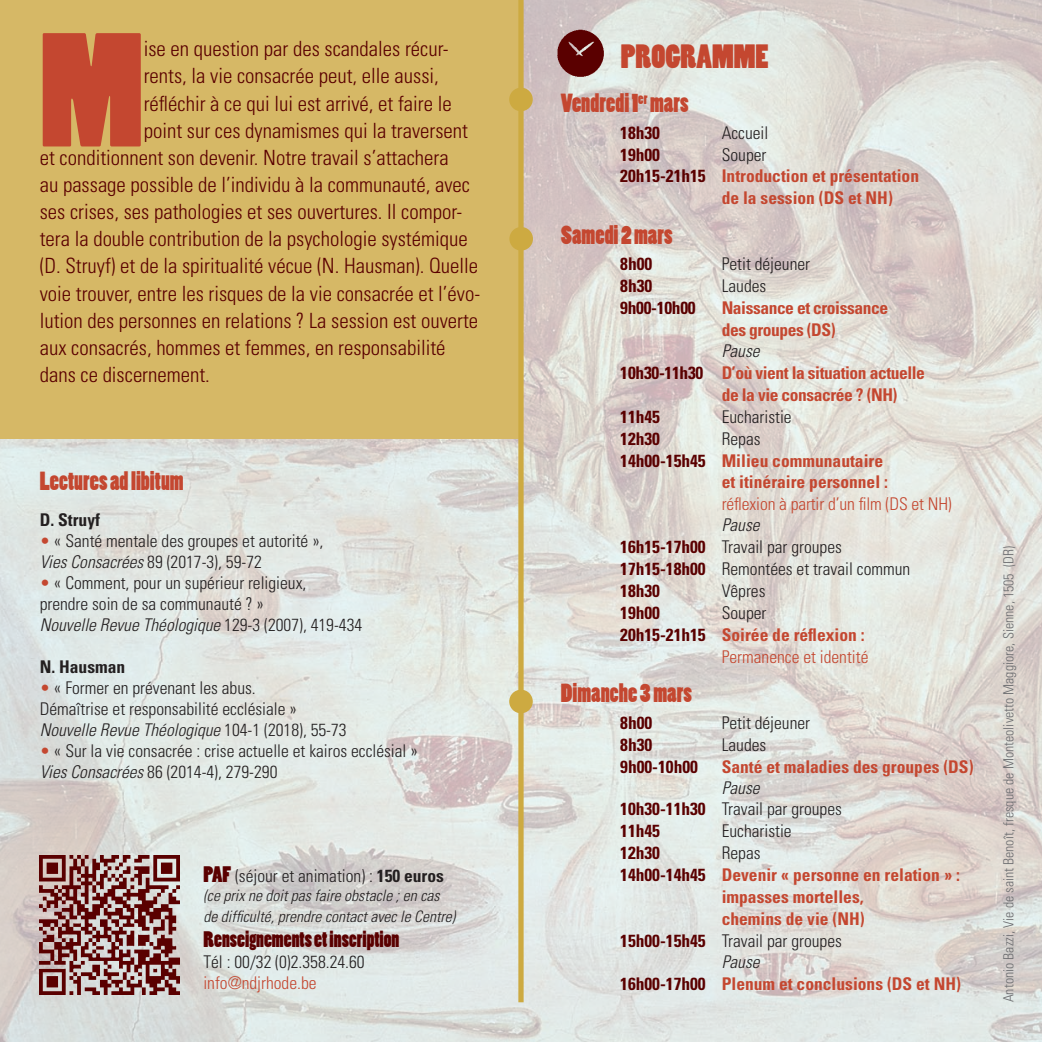
<style>
.page{position:relative;width:1042px;height:1042px;background:#fff}
.page>*{position:absolute;margin:0;border:0;box-sizing:border-box;transform-origin:0 0}
.t1{font:151.03px "Poplar Std";color:#c44730}
.Sous-titre{font:31.5px "Poplar Std";color:#c44730}
.Date{font:24.5px "Poplar Std";color:#c44730}
.t2{font:300 condensed 21px "Univers";color:#5a0000}
.Sous-titre-2{font:21px "Poplar Std";color:#5a0000}
.Planning{font:300 condensed 17.5px/21px "Univers";color:#231f20}
.Planning-2{font:700 condensed 17.5px/21.9px "Univers";color:#c44730}
.Planning_milieu{font:italic 300 condensed 17.5px "Univers";color:#231f20}
.Planning-3{font:700 condensed 17.5px/21.9px "Univers";letter-spacing:-.025em;color:#c44730}
.Planning-4{font:300 condensed 17.5px/21px "Univers";color:#c44730}
.Planning-5{font:700 condensed 17.5px "Univers";color:#5a0000}
.Sous-titre-3{font:300 condensed 17.5px "Univers";color:#231f20}
.t3{font:700 condensed 17.5px "Univers";color:#231f20}
.Sous-titre-4{font:300 condensed 17.5px "Univers";color:#c44730}
.t4{font:italic 300 condensed 15.75px/21px "Univers";color:#231f20}
.t5{font:300 condensed 14px "Univers";color:#6c6d70}
.s1{color:#c44730}
.s2{font-style:italic}
.s3{font-style:normal}
.s4{font-family:"Poplar Std";font-weight:400;font-stretch:normal;font-size:21px;color:#5a0000}
.s5{font-weight:700}
.s6{color:#5a0000}
.s7{font-style:italic;color:#231f20}
.s8{font-weight:700;color:#5a0000}
</style>
<div class="page">
<img style="left:0;top:0;width:1042px;height:1042px">
<div style="left:0;top:0;width:521px;height:438px;background:#d6b866"></div>
<img style="left:40px;top:855px;width:140px;height:140px">
<img style="left:556px;top:29px;width:50px;height:49px">
<div style="left:518px;top:0;width:5px;height:1002px;background:#cdaa41"></div>
<div style="left:509px;top:227px;width:24px;height:24px;background:#cdaa41;border-radius:50%"></div>
<div style="left:509px;top:88px;width:24px;height:23px;background:#cdaa41;border-radius:50%"></div>
<div style="left:509px;top:690px;width:24px;height:23px;background:#cdaa41;border-radius:50%"></div>
<p class="t1" style="left:40px;top:8px;width:106px">M</p>
<p class="t2" style="left:144px;top:36px;width:306px">ise en question par des scandales récur-</p>
<p class="t2" style="left:144px;top:63px;width:296px">rents, la vie consacrée peut, elle aussi,</p>
<p class="t2" style="left:144px;top:91px;width:309px">réfléchir à ce qui lui est arrivé, et faire le</p>
<p class="t2" style="left:144px;top:118px;width:326px">point sur ces dynamismes qui la traversent</p>
<p class="t2" style="left:40px;top:145px;width:410px">et conditionnent son devenir. Notre travail s’attachera</p>
<p class="t2" style="left:40px;top:172px;width:432px">au passage possible de l’individu à la communauté, avec</p>
<p class="t2" style="left:40px;top:199px;width:424px">ses crises, ses pathologies et ses ouvertures. Il compor-</p>
<p class="t2" style="left:40px;top:226px;width:429px">tera la double contribution de la psychologie systémique</p>
<p class="t2" style="left:40px;top:253px;width:440px">(D. Struyf) et de la spiritualité vécue (N. Hausman). Quelle</p>
<p class="t2" style="left:40px;top:280px;width:442px">voie trouver, entre les risques de la vie consacrée et l’évo-</p>
<p class="t2" style="left:40px;top:308px;width:440px">lution des personnes en relations ? La session est ouverte</p>
<p class="t2" style="left:40px;top:335px;width:407px">aux consacrés, hommes et femmes, en responsabilité</p>
<p class="t2" style="left:40px;top:362px;width:172px">dans ce discernement.</p>
<p class="Date" style="left:40px;top:468px;width:145px">Lectures ad libitum</p>
<p class="t3" style="left:40px;top:509px;width:62px">D. Struyf</p>
<p class="Planning" style="left:40px;top:531px;width:285px"><span class="s1">•</span> « Santé mentale des groupes et autorité »,</p>
<p class="Planning" style="left:40px;top:552px;width:224px"><span class="s2">Vies Consacrées</span> 89 (2017-3), 59-72</p>
<p class="Planning" style="left:40px;top:573px;width:268px"><span class="s1">•</span> « Comment, pour un supérieur religieux, prendre soin de sa communauté ? »</p>
<p class="Planning_milieu" style="left:40px;top:614px;width:324px">Nouvelle Revue Théologique <span class="s3">129-3 (2007), 419-434</span></p>
<p class="t3" style="left:40px;top:656px;width:87px">N. Hausman</p>
<p class="Planning" style="left:40px;top:678px;width:259px"><span class="s1">•</span> « Former en prévenant les abus.<br>Démaîtrise et responsabilité ecclésiale »</p>
<p class="Planning_milieu" style="left:40px;top:719px;width:308px">Nouvelle Revue Théologique <span class="s3">104-1 (2018), 55-73</span></p>
<p class="Planning" style="left:40px;top:741px;width:379px"><span class="s1">•</span> « Sur la vie consacrée : crise actuelle et kairos ecclésial »</p>
<p class="Planning" style="left:40px;top:762px;width:239px"><span class="s2">Vies Consacrées</span> 86 (2014-4), 279-290</p>
<p class="Planning" style="left:203px;top:865px;width:242px"><span class="s4">PAF</span> (séjour et animation) : <span class="s5">150 euros</span></p>
<p class="t4" style="left:203px;top:885px;width:253px">(ce prix ne doit pas faire obstacle ; en cas de difficulté, prendre contact avec le Centre)</p>
<p class="Sous-titre-2" style="left:203px;top:928px;width:198px">Renseignements et inscription</p>
<p class="Sous-titre-3" style="left:203px;top:951px;width:163px">Tél : 00/32 (0)2.358.24.60</p>
<p class="Sous-titre-4" style="left:203px;top:972px;width:115px">info@ndjrhode.be</p>
<p class="Sous-titre" style="left:621px;top:39px;width:148px">PROGRAMME</p>
<p class="Date" style="left:561px;top:89px;width:130px">Vendredi 1<sup>er</sup> mars</p>
<p class="Planning-5" style="left:620px;top:122px;width:41px">18h30</p>
<p class="Planning" style="left:722px;top:122px;width:48px">Accueil</p>
<p class="Planning-5" style="left:620px;top:144px;width:41px">19h00</p>
<p class="Planning" style="left:722px;top:144px;width:46px">Souper</p>
<p class="Planning-2" style="left:722px;top:165px;width:199px;text-indent:-101px"><span class="s6">20h15-21h15</span> Introduction et présentation de la session (DS et NH)</p>
<p class="Date" style="left:561px;top:221px;width:114px">Samedi 2 mars</p>
<p class="Planning-5" style="left:620px;top:253px;width:34px">8h00</p>
<p class="Planning" style="left:722px;top:254px;width:90px">Petit déjeuner</p>
<p class="Planning-5" style="left:620px;top:275px;width:34px">8h30</p>
<p class="Planning" style="left:722px;top:276px;width:46px">Laudes</p>
<p class="Planning-5" style="left:620px;top:297px;width:77px">9h00-10h00</p>
<p class="Planning-3" style="left:722px;top:297px;width:168px">Naissance et croissance des groupes (DS)</p>
<p class="Planning_milieu" style="left:722px;top:340px;width:39px">Pause</p>
<p class="Planning-3" style="left:722px;top:362px;width:205px;text-indent:-101px"><span class="s6">10h30-11h30</span> D’où vient la situation actuelle de la vie consacrée ? (NH)</p>
<p class="Planning-5" style="left:620px;top:406px;width:41px">11h45</p>
<p class="Planning" style="left:722px;top:406px;width:71px">Eucharistie</p>
<p class="Planning-5" style="left:620px;top:428px;width:41px">12h30</p>
<p class="Planning" style="left:722px;top:428px;width:40px">Repas</p>
<p class="Planning-2" style="left:620px;top:449px;width:264px"><span class="s6">14h00-15h45</span> Milieu communautaire</p>
<p class="Planning-2" style="left:722px;top:471px;width:168px">et itinéraire personnel :</p>
<p class="Planning-4" style="left:722px;top:494px;width:232px">réflexion à partir d’un film (DS et NH)<br><span class="s7">Pause</span></p>
<p class="Planning" style="left:620px;top:536px;width:223px"><span class="s8">16h15-17h00</span> Travail par groupes</p>
<p class="Planning" style="left:620px;top:558px;width:292px"><span class="s8">17h15-18h00</span> Remontées et travail commun</p>
<p class="Planning-5" style="left:620px;top:580px;width:41px">18h30</p>
<p class="Planning" style="left:722px;top:580px;width:45px">Vêpres</p>
<p class="Planning-5" style="left:620px;top:602px;width:41px">19h00</p>
<p class="Planning" style="left:722px;top:602px;width:46px">Souper</p>
<p class="Planning-4" style="left:620px;top:623px;width:250px;line-height:21.9px;text-align:right"><span class="s8">20h15-21h15</span> <span class="s5">Soirée de réflexion :<br></span>Permanence et identité</p>
<p class="Date" style="left:561px;top:679px;width:133px">Dimanche 3 mars</p>
<p class="Planning-5" style="left:620px;top:712px;width:34px">8h00</p>
<p class="Planning" style="left:722px;top:712px;width:90px">Petit déjeuner</p>
<p class="Planning-5" style="left:620px;top:733px;width:34px">8h30</p>
<p class="Planning" style="left:722px;top:734px;width:46px">Laudes</p>
<p class="Planning-5" style="left:620px;top:755px;width:79px">9h00-10h00</p>
<p class="Planning-2" style="left:722px;top:755px;width:253px">Santé et maladies des groupes (DS)</p>
<p class="Planning_milieu" style="left:722px;top:777px;width:39px">Pause</p>
<p class="Planning" style="left:620px;top:799px;width:223px"><span class="s8">10h30-11h30</span> Travail par groupes</p>
<p class="Planning-5" style="left:620px;top:820px;width:41px">11h45</p>
<p class="Planning" style="left:722px;top:820px;width:71px">Eucharistie</p>
<p class="Planning-5" style="left:620px;top:842px;width:41px">12h30</p>
<p class="Planning" style="left:722px;top:842px;width:40px">Repas</p>
<p class="Planning-2" style="left:620px;top:864px;width:341px;text-align:center"><span class="s6">14h00-14h45</span> Devenir « personne en relation » : impasses mortelles,<br>chemins de vie (NH)</p>
<p class="Planning" style="left:620px;top:930px;width:223px"><span class="s8">15h00-15h45</span> Travail par groupes</p>
<p class="Planning_milieu" style="left:722px;top:951px;width:39px">Pause</p>
<p class="Planning-2" style="left:620px;top:972px;width:342px"><span class="s6">16h00-17h00</span> Plenum et conclusions (DS et NH)</p>
<p class="t5" style="left:1000px;top:1002px;width:458px;rotate:-90deg">Antonio Bazzi, Vie de saint Benoît, fresque de Monteolivetto Maggiore, Sienne, 1505 (DR)</p>
</div>
